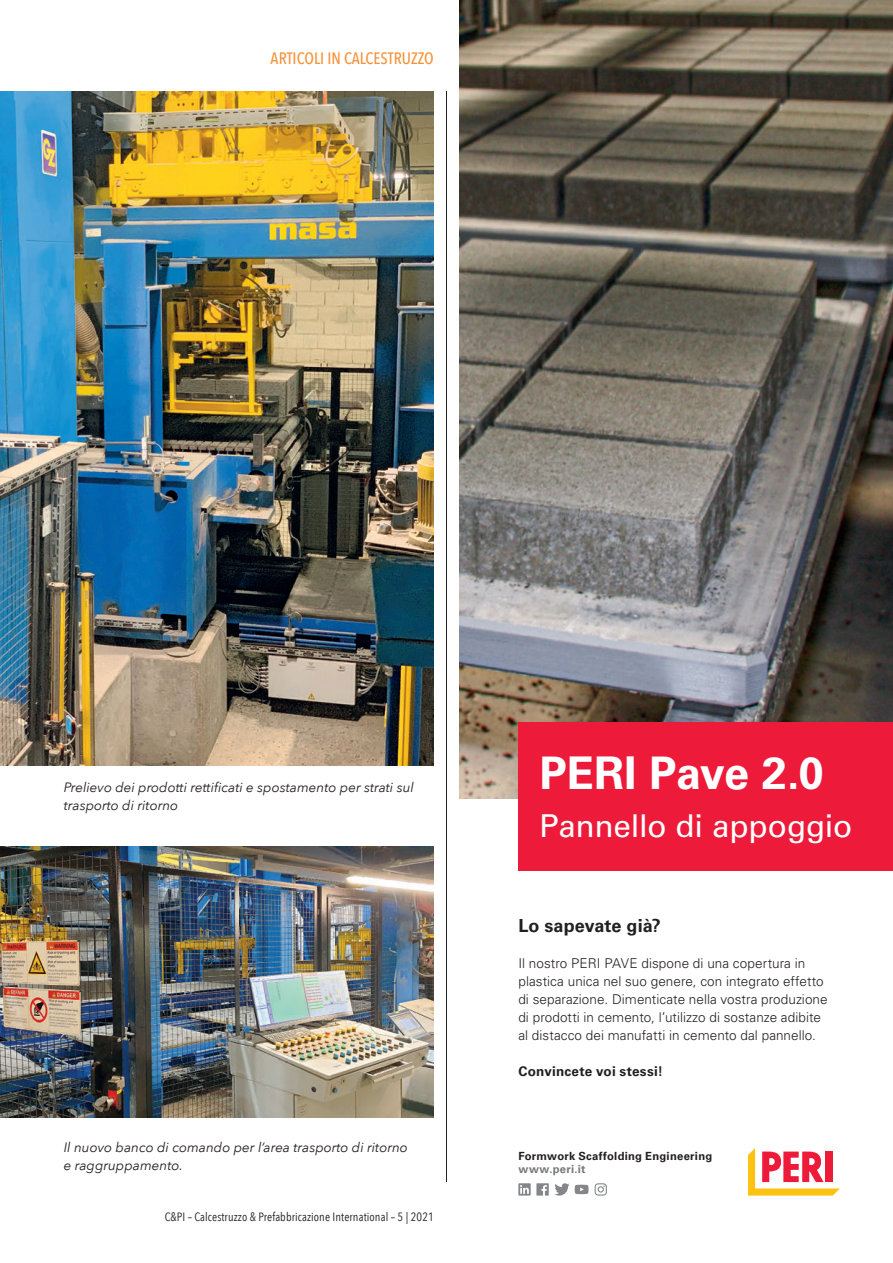
<style>
.page{position:relative;width:893px;height:1263px;background:#fff}
.page>*{position:absolute;margin:0;border:0;box-sizing:border-box;transform-origin:0 0}
.t1{font:700 45px "Univers LT Pro";letter-spacing:-.015em;color:#fff}
.t2{font:31.5px "Univers LTCYR 55 Roman";letter-spacing:-.01em;color:#fff}
.t3{font:700 18px "Univers LT Pro";letter-spacing:.005em;color:#231f20}
.t4{font:500 16.5px "Avenir Next Condensed";color:#f69238}
.t5{font:300 13.5px/18px "Univers LT Pro";letter-spacing:.005em;color:#231f20}
.t6{font:italic 13.5px/18px "Avenir Next";color:#231f20}
.t7{font:700 13.5px "Univers LT Pro";letter-spacing:.015em;color:#231f20}
.t8{font:12px "Avenir Next Condensed";letter-spacing:.01em;color:#231f20}
.t9{font:700 11.25px "Univers LT Pro";letter-spacing:.025em;color:#231f20}
.t10{font:700 11.25px "Univers LT Pro";letter-spacing:.03em;color:#76787b}
</style>
<div class="page">
<hr style="left:446px;top:91px;width:1px;height:1091px;background:#231f20">
<img style="left:0;top:91px;width:434px;height:675px">
<img style="left:0;top:847px;width:434px;height:270px">
<img style="left:459px;top:0;width:434px;height:798px">
<svg style="left:748px;top:1148px;width:92px;height:48px"></svg>
<div style="left:826px;top:1151px;width:7px;height:31px;background:#ed1a3a"></div>
<svg style="left:595px;top:1183px;width:12px;height:13px"></svg>
<svg style="left:518px;top:1183px;width:71px;height:13px"></svg>
<div style="left:518px;top:722px;width:375px;height:149px;background:#ed1a3a"></div>
<p class="t4" style="left:271px;top:49px;width:165px">ARTICOLI IN CALCESTRUZZO</p>
<p class="t6" style="left:64px;top:778px;width:352px">Prelievo dei prodotti rettificati e spostamento per strati sul trasporto di ritorno</p>
<p class="t6" style="left:64px;top:1138px;width:346px">Il nuovo banco di comando per l’area trasporto di ritorno e raggruppamento.</p>
<p class="t8" style="left:165px;top:1207px;width:271px">C&amp;PI – Calcestruzzo &amp; Prefabbricazione International – 5 | 2021</p>
<h1 class="t1" style="left:540px;top:747px;width:285px">PERI Pave 2.0</h1>
<h2 class="t2" style="left:540px;top:804px;width:314px">Pannello di appoggio</h2>
<h3 class="t3" style="left:518px;top:915px;width:144px">Lo sapevate già?</h3>
<p class="t5" style="left:518px;top:955px;width:311px">Il nostro PERI PAVE dispone di una copertura in plastica unica nel suo genere, con integrato effetto di separazione. Dimenticate nella vostra produzione di prodotti in cemento, l’utilizzo di sostanze adibite al distacco dei manufatti in cemento dal pannello.</p>
<p class="t7" style="left:518px;top:1063px;width:146px">Convincete voi stessi!</p>
<p class="t9" style="left:518px;top:1149px;width:195px">Formwork Scaffolding Engineering</p>
<p class="t10" style="left:518px;top:1163px;width:69px">www.peri.it</p>
</div>
